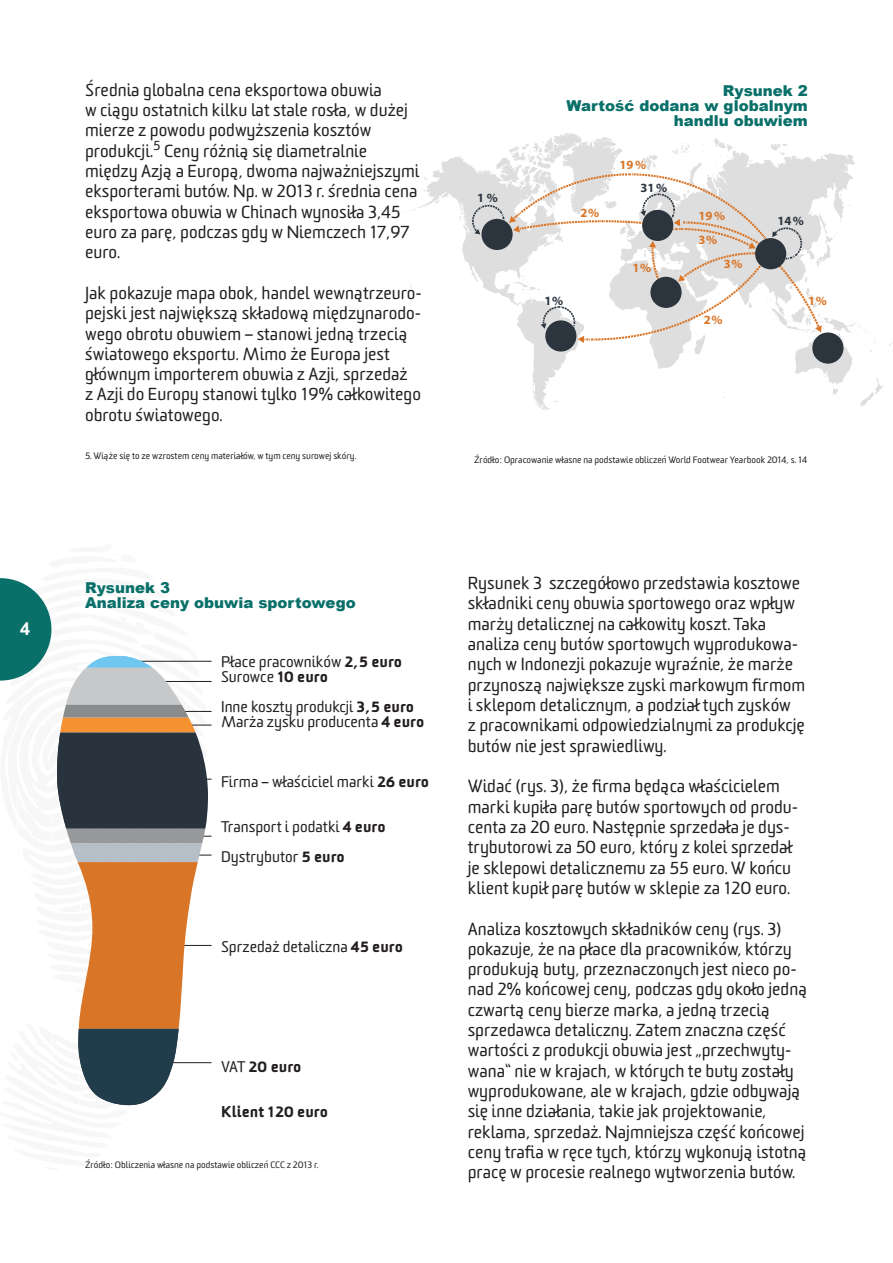
<style>
.page{position:relative;width:893px;height:1263px;background:#fff}
.page>*{position:absolute;margin:0;border:0;box-sizing:border-box;transform-origin:0 0}
.t1{font:700 18px "Arial";color:#fff}
.t2{font:16.95px/20.2px "Sommet Rounded";color:#231f20}
.t3{font:15px "Sommet Rounded";color:#231f20}
.t4{font:900 15px/15px "Arial";color:#097069;text-align:right}
.t5{font:900 15px "Sommet Rounded";color:#231f20}
.t6{font:700 12.6px "Myriad Pro";color:#d97527}
.t7{font:700 12.6px "Myriad Pro";color:#2c353e}
.t8{font:9px "Sommet Rounded";color:#231f20}
.s1{font-weight:900}
.s2{font-weight:400}
</style>
<div class="page">
<svg style="left:411px;top:133px;width:482px;height:278px"></svg>
<svg style="left:471px;top:172px;width:351px;height:171px"></svg>
<div style="left:545px;top:320px;width:31px;height:32px;background:#2c353e;border-radius:50%"></div>
<div style="left:812px;top:332px;width:31px;height:32px;background:#2c353e;border-radius:50%"></div>
<div style="left:755px;top:238px;width:31px;height:31px;background:#2c353e;border-radius:50%"></div>
<div style="left:650px;top:277px;width:32px;height:31px;background:#2c353e;border-radius:50%"></div>
<div style="left:481px;top:219px;width:32px;height:31px;background:#2c353e;border-radius:50%"></div>
<div style="left:642px;top:210px;width:31px;height:31px;background:#2c353e;border-radius:50%"></div>
<hr style="left:127px;top:661px;width:85px;height:1px;background:#231f20">
<hr style="left:140px;top:681px;width:72px;height:1px;background:#231f20">
<hr style="left:148px;top:711px;width:64px;height:1px;background:#231f20">
<hr style="left:148px;top:725px;width:64px;height:1px;background:#231f20">
<hr style="left:140px;top:779px;width:72px;height:1px;background:#231f20">
<hr style="left:138px;top:836px;width:74px;height:1px;background:#231f20">
<hr style="left:136px;top:855px;width:76px;height:1px;background:#231f20">
<hr style="left:131px;top:945px;width:81px;height:1px;background:#231f20">
<hr style="left:144px;top:1062px;width:68px;height:1px;background:#231f20">
<svg style="left:0;top:578px;width:208px;height:528px"></svg>
<p class="t1" style="left:20px;top:616px;width:12px">4</p>
<p class="t2" style="left:85px;top:80px;width:336px">Średnia globalna cena eksportowa obuwia<br>w ciągu ostatnich kilku lat stale rosła, w dużej mierze z powodu podwyższenia kosztów produkcji.<sup>5</sup> Ceny różnią się diametralnie między Azją a Europą, dwoma najważniejszymi eksporterami butów. Np. w 2013 r. średnia cena eksportowa obuwia w Chinach wynosiła 3,45 euro za parę, podczas gdy w Niemczech 17,97 euro.</p>
<p class="t2" style="left:85px;top:283px;width:338px">Jak pokazuje mapa obok, handel wewnątrzeuro&shy;pejski jest największą składową międzynarodo&shy;wego obrotu obuwiem – stanowi jedną trzecią światowego eksportu. Mimo że Europa jest głównym importerem obuwia z Azji, sprzedaż<br>z Azji do Europy stanowi tylko 19% całkowitego obrotu światowego.</p>
<p class="t8" style="left:85px;top:450px;width:273px">5. Wiąże się to ze wzrostem ceny materiałów, w tym ceny surowej skóry.</p>
<p class="t4" style="left:723px;top:82px;width:87px">Rysunek 2</p>
<p class="t4" style="left:566px;top:97px;width:243px">Wartość dodana w globalnym handlu obuwiem</p>
<p class="t7" style="left:477px;top:189px;width:22px">1 %</p>
<p class="t7" style="left:544px;top:292px;width:20px">1 %</p>
<p class="t6" style="left:620px;top:157px;width:28px">19 %</p>
<p class="t7" style="left:640px;top:179px;width:28px">31 %</p>
<p class="t6" style="left:581px;top:205px;width:20px">2 %</p>
<p class="t6" style="left:698px;top:207px;width:28px">19 %</p>
<p class="t6" style="left:698px;top:231px;width:20px">3 %</p>
<p class="t6" style="left:724px;top:255px;width:20px">3 %</p>
<p class="t6" style="left:632px;top:259px;width:20px">1 %</p>
<p class="t6" style="left:704px;top:311px;width:20px">2 %</p>
<p class="t7" style="left:777px;top:212px;width:28px">14 %</p>
<p class="t6" style="left:808px;top:292px;width:20px">1 %</p>
<p class="t8" style="left:474px;top:454px;width:335px">Źródło: Opracowanie własne na podstawie obliczeń World Footwear Yearbook 2014, s. 14</p>
<p class="t4" style="left:85px;top:580px;width:87px">Rysunek 3</p>
<p class="t4" style="left:85px;top:595px;width:272px">Analiza ceny obuwia sportowego</p>
<p class="t3" style="left:221px;top:652px;width:183px">Płace pracowników <span class="s1">2,5 euro</span></p>
<p class="t3" style="left:221px;top:667px;width:108px">Surowce <span class="s1">10 euro</span></p>
<p class="t3" style="left:221px;top:697px;width:194px">Inne koszty produkcji <span class="s1">3,5 euro</span></p>
<p class="t3" style="left:221px;top:712px;width:205px">Marża zysku producenta <span class="s1">4 euro</span></p>
<p class="t3" style="left:221px;top:772px;width:210px">Firma – właściciel marki <span class="s1">26 euro</span></p>
<p class="t3" style="left:221px;top:817px;width:166px">Transport i podatki <span class="s1">4 euro</span></p>
<p class="t3" style="left:221px;top:847px;width:125px">Dystrybutor <span class="s1">5 euro</span></p>
<p class="t3" style="left:221px;top:937px;width:183px">Sprzedaż detaliczna <span class="s1">45 euro</span></p>
<p class="t5" style="left:221px;top:1057px;width:82px"><span class="s2">VAT</span> 20 euro</p>
<p class="t5" style="left:221px;top:1102px;width:108px">Klient 120 euro</p>
<p class="t8" style="left:85px;top:1159px;width:235px">Źródło: Obliczenia własne na podstawie obliczeń CCC z 2013 r.</p>
<p class="t2" style="left:468px;top:573px;width:339px">Rysunek 3 szczegółowo przedstawia kosztowe składniki ceny obuwia sportowego oraz wpływ marży detalicznej na całkowity koszt. Taka analiza ceny butów sportowych wyprodukowa&shy;nych w Indonezji pokazuje wyraźnie, że marże przynoszą największe zyski markowym firmom i sklepom detalicznym, a podział tych zysków<br>z pracownikami odpowiedzialnymi za produkcję butów nie jest sprawiedliwy.</p>
<p class="t2" style="left:468px;top:776px;width:332px">Widać (rys. 3), że firma będąca właścicielem marki kupiła parę butów sportowych od produ&shy;centa za 20 euro. Następnie sprzedała je dys&shy;trybutorowi za 50 euro, który z kolei sprzedał je sklepowi detalicznemu za 55 euro. W końcu klient kupił parę butów w sklepie za 120 euro.</p>
<p class="t2" style="left:468px;top:919px;width:341px">Analiza kosztowych składników ceny (rys. 3) pokazuje, że na płace dla pracowników, którzy produkują buty, przeznaczonych jest nieco po&shy;nad 2% końcowej ceny, podczas gdy około jedną czwartą ceny bierze marka, a jedną trzecią sprzedawca detaliczny. Zatem znaczna część wartości z produkcji obuwia jest „przechwyty&shy;wana” nie w krajach, w których te buty zostały wyprodukowane, ale w krajach, gdzie odbywają się inne działania, takie jak projektowanie, reklama, sprzedaż. Najmniejsza część końcowej ceny trafia w ręce tych, którzy wykonują istotną pracę w procesie realnego wytworzenia butów.</p>
</div>
